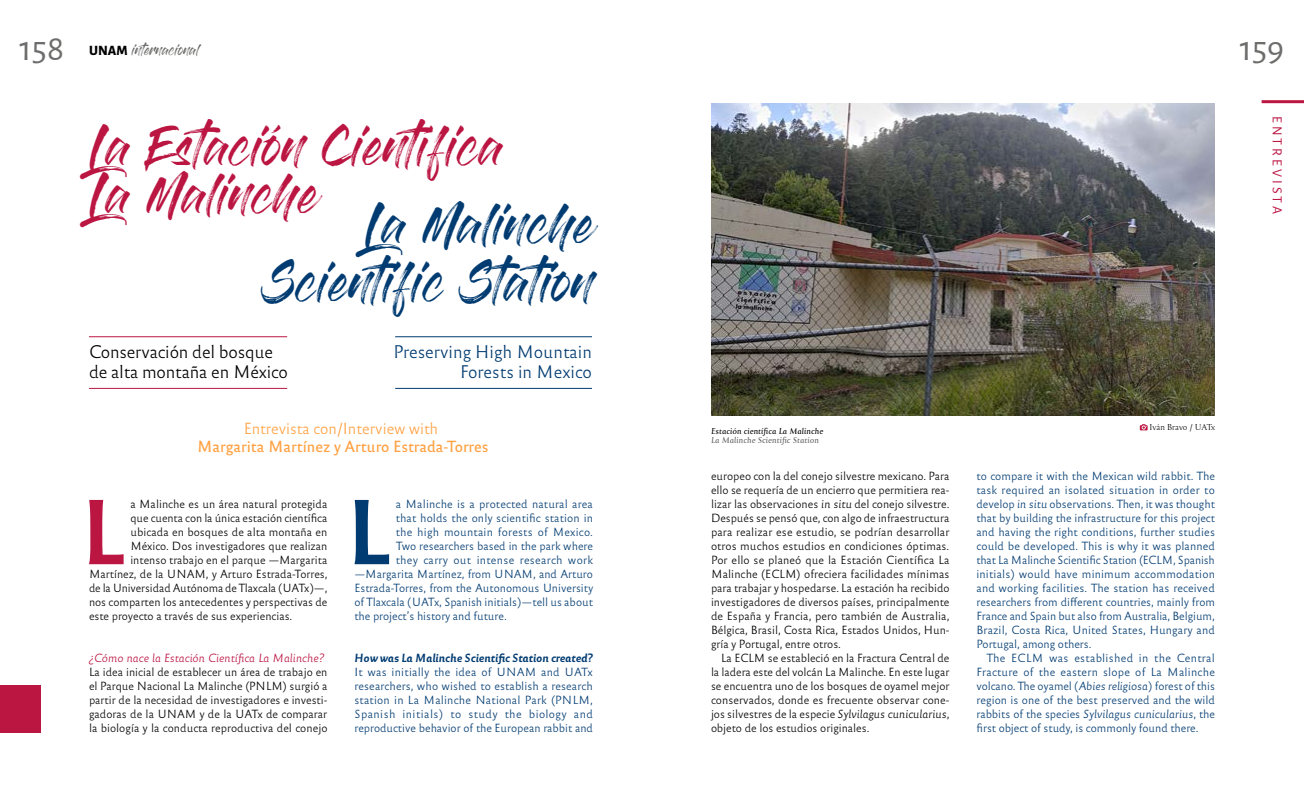
<style>
.page{position:relative;width:1304px;height:794px;background:#fff}
.page>*{position:absolute;margin:0;border:0;box-sizing:border-box;transform-origin:0 0}
.t1{font:85.7px "Reforma 2018 Negra";color:#bb1542}
.t2{font:85.7px "Reforma 2018 Negra";color:#003b71}
.t3{font:40px/48px "Gloss And Bloom";color:#bb1542}
.t4{font:40px/58px "Gloss And Bloom";color:#003b71;text-align:right}
.t5{font:36px "Alegreya Sans";color:#6d6d6c}
.t6{font:17px/20.4px "Reforma 2018 Blanca";letter-spacing:-.01em;color:#000}
.t7{font:17px/20.4px "Reforma 2018 Blanca";color:#003b71;text-align:right}
.t8{font:15px "Reforma 2018 Gris";color:#ffa244}
.t9{font:15px "Reforma 2018 Blanca";color:#ffa244}
.t10{font:14px "Alegreya Sans";letter-spacing:.22em;color:#bb1542}
.t11{font:11px/14px "Reforma 2018 Blanca";color:#000;text-align:justify}
.t12{font:11px/14px "Reforma 2018 Blanca";color:#003b71;text-align:justify}
.t13{font:11px "Reforma 2018 Negra Italica";letter-spacing:-.005em;color:#003b71}
.t14{font:11px "Reforma 2018 Blanca Italica";color:#bb1542}
.t15{font:11px "Reforma 2018 Blanca";letter-spacing:.02em;color:#003b71}
.t16{font:11px "Reforma 2018 Blanca";letter-spacing:.025em;color:#003b71}
.t17{font:11px "Gloss And Bloom";color:#6b6b6a}
.t18{font:8px "Reforma 1918 Gris Italica";color:#000}
.t19{font:8px "Reforma 1918 Gris Italica";color:#646363}
.t20{font:8px "Reforma 1918 Blanca";letter-spacing:-.01em;color:#000}
.s1{font-family:"Alegreya Sans";font-weight:800;font-size:14px;color:#000}
.s2{font-family:"Reforma 2018 Blanca Italica"}
</style>
<div class="page">
<hr style="left:1262px;top:100px;width:42px;height:3px;background:#bb1542">
<div style="left:0;top:685px;width:41px;height:47px;background:#bb1542"></div>
<hr style="left:89px;top:336px;width:198px;height:1px;background:#bb1542">
<hr style="left:395px;top:336px;width:197px;height:1px;background:#003b71">
<hr style="left:89px;top:388px;width:198px;height:1px;background:#bb1542">
<hr style="left:395px;top:388px;width:197px;height:1px;background:#003b71">
<img style="left:711px;top:103px;width:504px;height:312px">
<svg style="left:1140px;top:424px;width:8px;height:6px"></svg>
<h3 class="t5" style="left:20px;top:24px;width:46px">158</h3>
<p class="t17" style="left:89px;top:45px;width:112px"><span class="s1">UNAM</span> internacional</p>
<h3 class="t5" style="left:1240px;top:24px;width:46px">159</h3>
<h2 class="t3" style="left:89px;top:127px;width:416px">La Estación Científica<br>La Malinche</h2>
<h2 class="t4" style="left:265px;top:200px;width:330px">La Malinche<br>Scientific Station</h2>
<h3 class="t6" style="left:89px;top:342px;width:200px">Conservación del bosque de alta montaña en México</h3>
<h3 class="t7" style="left:393px;top:342px;width:200px">Preserving High Mountain<br>Forests in Mexico</h3>
<h3 class="t9" style="left:244px;top:420px;width:196px">Entrevista con/Interview with</h3>
<h3 class="t8" style="left:197px;top:438px;width:293px">Margarita Martínez y Arturo Estrada-Torres</h3>
<h1 class="t1" style="left:81px;top:481px;width:47px">L</h1>
<p class="t11" style="left:130px;top:497px;width:199px">a Malinche es un área natural protegida</p>
<p class="t11" style="left:130px;top:511px;width:199px">que cuenta con la única estación científica</p>
<p class="t11" style="left:130px;top:525px;width:199px">ubicada en bosques de alta montaña en</p>
<p class="t11" style="left:130px;top:539px;width:199px">México. Dos investigadores que realizan</p>
<p class="t11" style="left:130px;top:553px;width:199px">intenso trabajo en el parque —Margarita</p>
<p class="t11" style="left:89px;top:567px;width:240px">Martínez, de la UNAM, y Arturo Estrada-Torres,</p>
<p class="t11" style="left:89px;top:581px;width:240px">de la Universidad Autónoma de Tlaxcala (UATx)—,</p>
<p class="t11" style="left:89px;top:595px;width:240px">nos comparten los antecedentes y perspectivas de</p>
<p class="t11" style="left:89px;top:609px;width:205px">este proyecto a través de sus experiencias.</p>
<p class="t14" style="left:89px;top:652px;width:237px">¿Cómo nace la Estación Científica La Malinche?</p>
<p class="t11" style="left:89px;top:665px;width:240px">La idea inicial de establecer un área de trabajo en el Parque Nacional La Malinche (PNLM) surgió a partir de la necesidad de investigadores e investi&shy;gadoras de la UNAM y de la UATx de comparar la biología y la conducta reproductiva del conejo</p>
<h1 class="t2" style="left:347px;top:481px;width:47px">L</h1>
<p class="t12" style="left:396px;top:497px;width:199px">a Malinche is a protected natural area</p>
<p class="t12" style="left:396px;top:511px;width:199px">that holds the only scientific station in</p>
<p class="t15" style="left:396px;top:526px;width:199px">the high mountain forests of Mexico.</p>
<p class="t12" style="left:396px;top:539px;width:199px">Two researchers based in the park where</p>
<p class="t16" style="left:396px;top:554px;width:199px">they carry out intense research work</p>
<p class="t12" style="left:354px;top:567px;width:240px">—Margarita Martínez, from UNAM, and Arturo</p>
<p class="t12" style="left:354px;top:581px;width:240px">Estrada-Torres, from the Autonomous University</p>
<p class="t12" style="left:354px;top:595px;width:240px">of Tlaxcala (UATx, Spanish initials)—tell us about</p>
<p class="t12" style="left:354px;top:609px;width:154px">the project’s history and future.</p>
<p class="t13" style="left:354px;top:651px;width:240px">How was La Malinche Scientific Station created?</p>
<p class="t12" style="left:354px;top:665px;width:240px">It was initially the idea of UNAM and UATx researchers, who wished to establish a research station in La Malinche National Park (PNLM, Spanish initials) to study the biology and reproductive behavior of the European rabbit and</p>
<p class="t10" style="left:1287px;top:116px;width:99px;rotate:90deg">ENTREVISTA</p>
<p class="t18" style="left:711px;top:426px;width:114px">Estación científica La Malinche</p>
<p class="t19" style="left:711px;top:436px;width:110px">La Malinche Scientific Station</p>
<p class="t11" style="left:711px;top:469px;width:240px">europeo con la del conejo silvestre mexicano. Para ello se requería de un encierro que permitiera rea&shy;lizar las observaciones <span class="s2">in situ</span> del conejo silvestre.<br>Después se pensó que, con algo de infraestructura para realizar ese estudio, se podrían desarrollar otros muchos estudios en condiciones óptimas.<br>Por ello se planeó que la Estación Científica La Malinche (ECLM) ofreciera facilidades mínimas para trabajar y hospedarse. La estación ha recibido investigadores de diversos países, principalmente de España y Francia, pero también de Australia, Bélgica, Brasil, Costa Rica, Estados Unidos, Hun&shy;gría y Portugal, entre otros.</p>
<p class="t11" style="left:711px;top:651px;width:240px;text-indent:10px">La ECLM se estableció en la Fractura Central de la ladera este del volcán La Malinche. En este lugar se encuentra uno de los bosques de oyamel mejor conservados, donde es frecuente observar cone&shy;jos silvestres de la especie <span class="s2">Sylvilagus cunicularius</span>, objeto de los estudios originales.</p>
<p class="t20" style="left:1149px;top:423px;width:67px">Iván Bravo / UATx</p>
<p class="t12" style="left:976px;top:469px;width:240px">to compare it with the Mexican wild rabbit. The task required an isolated situation in order to develop <span class="s2">in situ</span> observations. Then, it was thought that by building the infrastructure for this project and having the right conditions, further studies could be developed. This is why it was planned that La Malinche Scientific Station (ECLM, Spanish initials) would have minimum accommodation and working facilities. The station has received researchers from different countries, mainly from France and Spain but also from Australia, Belgium, Brazil, Costa Rica, United States, Hungary and Portugal, among others.</p>
<p class="t12" style="left:976px;top:651px;width:240px;text-indent:10px">The ECLM was established in the Central Fracture of the eastern slope of La Malinche volcano. The oyamel (<span class="s2">Abies religiosa</span>) forest of this region is one of the best preserved and the wild rabbits of the species <span class="s2">Sylvilagus cunicularius</span>, the first object of study, is commonly found there.</p>
</div>
